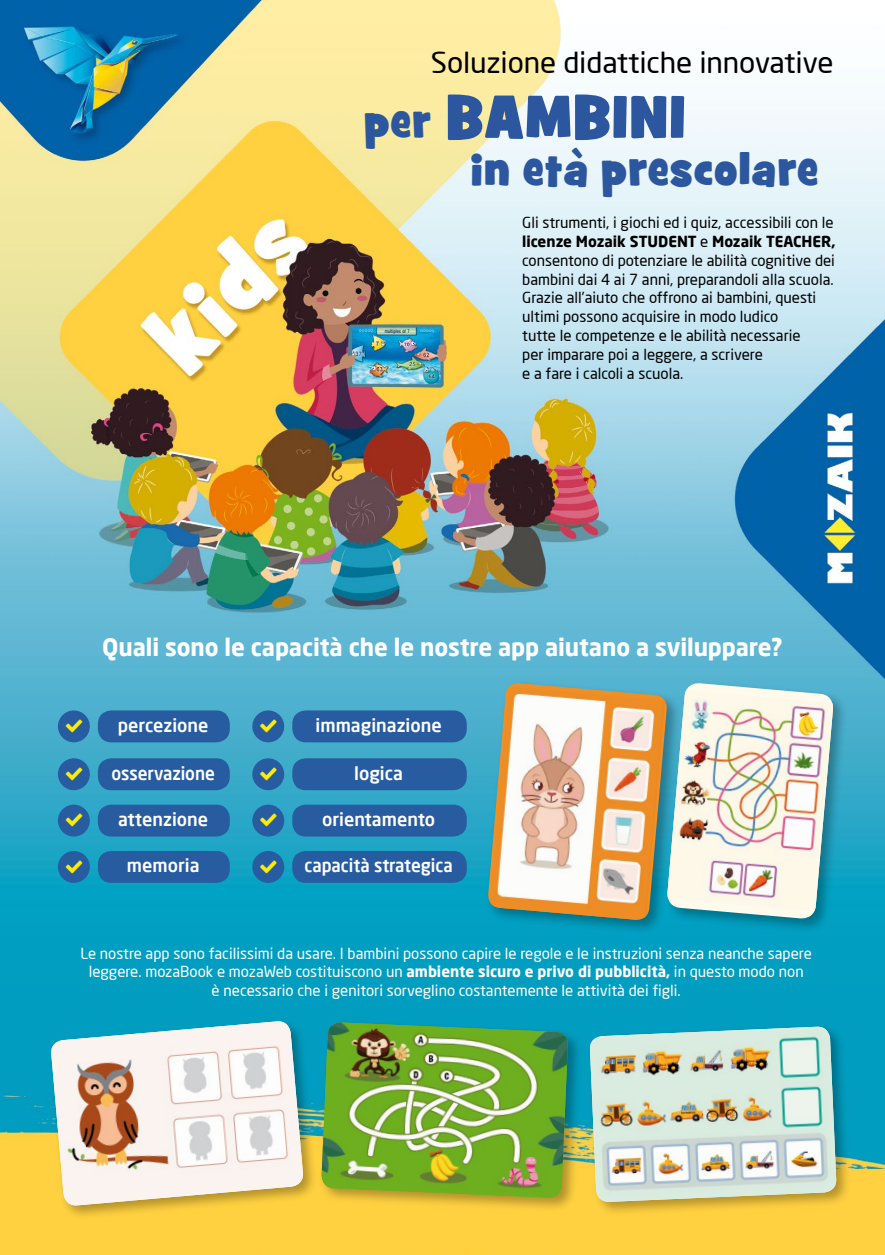
<style>
.page{position:relative;width:885px;height:1255px;background:#fff}
.page>*{position:absolute;margin:0;border:0;box-sizing:border-box;transform-origin:0 0}
.t1{font:60px "Grilled Cheese BTN Toasted Mozaik";letter-spacing:.02em;color:#2c579e}
.t2{font:45.9px "Grilled Cheese BTN Toasted Mozaik";letter-spacing:.02em;color:#2c579e}
.t3{font:28.5px "Neo Sans Pro";letter-spacing:-.005em;color:#000;scale:1.04 1}
.t4{font:700 24px "Neo Sans Pro";letter-spacing:-.005em;color:#fff}
.t5{font:500 18px "Neo Sans Pro";color:#fff}
.t6{font:500 18px "Neo Sans Pro";color:#fff;scale:.95 1}
.t7{font:15px/18.8px "Neo Sans Pro";color:#000}
.t8{font:15px/18.8px "Neo Sans Pro";color:#fff;text-align:center}
.s1{font-size:45px}
.s2{font-weight:700}
</style>
<div class="page">
<img style="left:0;top:0;width:884px;height:1254px">
<div style="left:48px;top:1018px;width:270px;height:202px;background:#000;opacity:.3"></div>
<img style="left:50px;top:1021px;width:254px;height:185px">
<div style="left:318px;top:1019px;width:265px;height:193px;background:#000;opacity:.3"></div>
<img style="left:321px;top:1022px;width:247px;height:176px">
<div style="left:587px;top:1023px;width:264px;height:193px;background:#000;opacity:.3"></div>
<img style="left:589px;top:1026px;width:247px;height:176px">
<div style="left:58px;top:710px;width:32px;height:32px;background:#285ca1;border-radius:50%"></div>
<div style="left:98px;top:710px;width:132px;height:32px;background:#285ca1;border-radius:14px"></div>
<div style="left:58px;top:758px;width:32px;height:32px;background:#285ca1;border-radius:50%"></div>
<div style="left:98px;top:758px;width:132px;height:32px;background:#285ca1;border-radius:14px"></div>
<div style="left:58px;top:804px;width:32px;height:32px;background:#285ca1;border-radius:50%"></div>
<div style="left:98px;top:804px;width:132px;height:32px;background:#285ca1;border-radius:14px"></div>
<div style="left:58px;top:851px;width:32px;height:31px;background:#285ca1;border-radius:50%"></div>
<div style="left:98px;top:851px;width:132px;height:31px;background:#285ca1;border-radius:14px"></div>
<div style="left:252px;top:710px;width:32px;height:32px;background:#285ca1;border-radius:50%"></div>
<div style="left:292px;top:710px;width:174px;height:32px;background:#285ca1;border-radius:14px"></div>
<div style="left:252px;top:758px;width:32px;height:32px;background:#285ca1;border-radius:50%"></div>
<div style="left:292px;top:758px;width:174px;height:32px;background:#285ca1;border-radius:14px"></div>
<div style="left:252px;top:804px;width:32px;height:32px;background:#285ca1;border-radius:50%"></div>
<div style="left:292px;top:804px;width:174px;height:32px;background:#285ca1;border-radius:14px"></div>
<div style="left:252px;top:851px;width:32px;height:31px;background:#285ca1;border-radius:50%"></div>
<div style="left:292px;top:851px;width:174px;height:31px;background:#285ca1;border-radius:14px"></div>
<div style="left:664px;top:680px;width:184px;height:253px;background:#000;opacity:.3"></div>
<div style="left:485px;top:680px;width:197px;height:254px;background:#000;opacity:.3"></div>
<img style="left:487px;top:682px;width:347px;height:238px">
<img style="left:490px;top:686px;width:175px;height:234px">
<h3 class="t3" style="left:431px;top:45px;width:389px">Soluzione didattiche innovative</h3>
<h1 class="t1" style="left:364px;top:77px;width:323px"><span class="s1">per</span> BAMBINI</h1>
<h2 class="t2" style="left:470px;top:139px;width:350px">in età prescolare</h2>
<p class="t7" style="left:522px;top:213px;width:315px">Gli strumenti, i giochi ed i quiz, accessibili con le <span class="s2">licenze Mozaik STUDENT</span> e <span class="s2">Mozaik TEACHER, </span>consentono di potenziare le abilità cognitive dei bambini dai 4 ai 7 anni, preparandoli alla scuola.<br>Grazie all’aiuto che offrono ai bambini, questi ultimi possono acquisire in modo ludico<br>tutte le competenze e le abilità necessarie<br>per imparare poi a leggere, a scrivere<br>e a fare i calcoli a scuola.</p>
<h3 class="t4" style="left:102px;top:632px;width:682px">Quali sono le capacità che le nostre app aiutano a sviluppare?</h3>
<p class="t5" style="left:118px;top:713px;width:92px">percezione</p>
<p class="t6" style="left:111px;top:761px;width:110px">osservazione</p>
<p class="t5" style="left:118px;top:807px;width:91px">attenzione</p>
<p class="t5" style="left:127px;top:854px;width:74px">memoria</p>
<p class="t5" style="left:315px;top:713px;width:128px">immaginazione</p>
<p class="t5" style="left:354px;top:761px;width:50px">logica</p>
<p class="t5" style="left:322px;top:807px;width:115px">orientamento</p>
<p class="t6" style="left:304px;top:854px;width:158px">capacità strategica</p>
<p class="t8" style="left:81px;top:943px;width:732px">Le nostre app sono facilissimi da usare. I bambini possono capire le regole e le instruzioni senza neanche sapere leggere. mozaBook e mozaWeb costituiscono un <span class="s2">ambiente sicuro e privo di pubblicità,</span> in questo modo non<br>è necessario che i genitori sorveglino costantemente le attività dei figli.</p>
</div>
